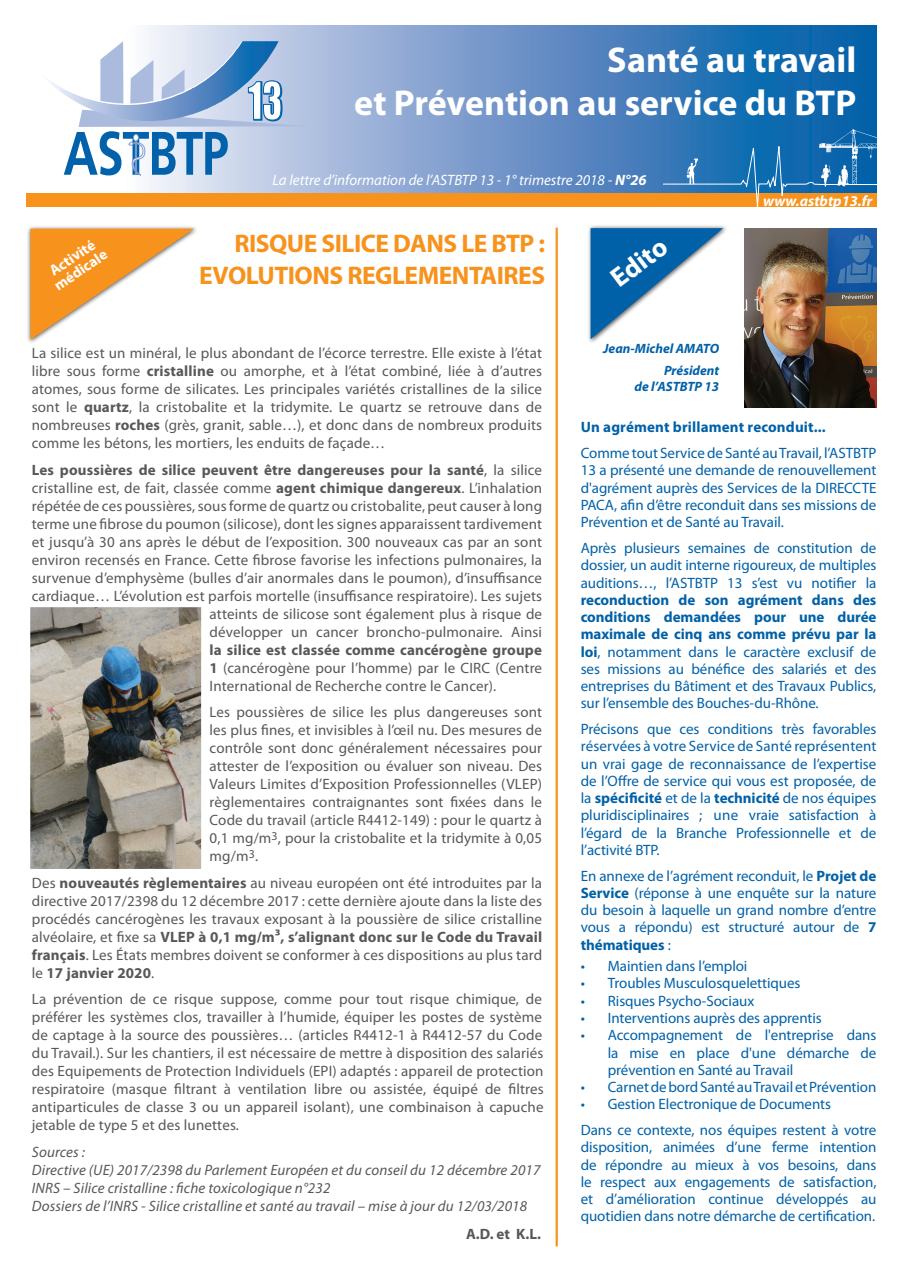
<style>
.page{position:relative;width:902px;height:1272px;background:#fff}
.page>*{position:absolute;margin:0;border:0;box-sizing:border-box;transform-origin:0 0}
.t1{font:700 36px/43.2px "Myriad Pro";color:#fff;text-align:right}
.t2{font:700 27px "Myriad Pro";color:#fff}
.t3{font:700 25.5px/31.5px "Myriad Pro";letter-spacing:-.02em;color:#f7931d;text-align:right}
.t4{font:15px/18px "Myriad Pro";letter-spacing:.01em;color:#57585a;text-align:justify}
.t5{font:15px/17.2px "Myriad Pro";letter-spacing:-.005em;color:#0161a8;text-align:justify}
.t6{font:italic 15px/18px "Myriad Pro";letter-spacing:.01em;color:#57585a}
.t7{font:italic 15px "Myriad Pro";color:#fff}
.t8{font:700 15px "Myriad Pro";letter-spacing:.01em;color:#0161a8}
.t9{font:700 15px/15px "Myriad Pro";color:#fff;text-align:center}
.t10{font:italic 700 15px "Myriad Pro";color:#fff}
.t11{font:700 15px "Myriad Pro";color:#57585a}
.t12{font:italic 700 13.5px/22.5px "Myriad Pro";color:#0161a8;text-align:right}
.s1{font-weight:700}
</style>
<div class="page">
<svg style="left:139px;top:26px;width:737px;height:167px;background:#6592c6"></svg>
<div style="left:26px;top:193px;width:850px;height:14px;background:#f7931d"></div>
<svg style="left:48px;top:41px;width:260px;height:134px"></svg>
<svg style="left:663px;top:115px;width:141px;height:8px"></svg>
<svg style="left:663px;top:129px;width:214px;height:78px"></svg>
<img style="left:744px;top:229px;width:132px;height:178px">
<hr style="left:555px;top:228px;width:2px;height:1018px;background:#f7931d">
<div style="left:586px;top:224px;width:142px;height:120px;background:#231f20;opacity:.75"></div>
<svg style="left:590px;top:228px;width:133px;height:111px"></svg>
<div style="left:27px;top:225px;width:172px;height:120px;background:#231f20;opacity:.75"></div>
<svg style="left:30px;top:229px;width:164px;height:111px"></svg>
<img style="left:30px;top:607px;width:171px;height:261px">
<h1 class="t1" style="left:354px;top:37px;width:503px">Santé au travail<br>et Prévention au service du BTP</h1>
<p class="t9" style="left:43px;top:268px;width:62px;rotate:-34deg">Activité médicale</p>
<p class="t7" style="left:272px;top:171px;width:376px">La lettre d’information de l’ASTBTP 13 - 1° trimestre 2018 - <span class="s1">N°26</span></p>
<h3 class="t3" style="left:199px;top:227px;width:347px">RISQUE SILICE DANS LE BTP :<br>EVOLUTIONS REGLEMENTAIRES</h3>
<h2 class="t2" style="left:603px;top:267px;width:65px;rotate:-37deg">Edito</h2>
<p class="t10" style="left:763px;top:191px;width:111px">www.astbtp13.fr</p>
<p class="t4" style="left:32px;top:344px;width:512px">La silice est un minéral, le plus abondant de l’écorce terrestre. Elle existe à l’état libre sous forme <span class="s1">cristalline</span> ou amorphe, et à l’état combiné, liée à d’autres atomes, sous forme de silicates. Les principales variétés cristallines de la silice sont le <span class="s1">quartz</span>, la cristobalite et la tridymite. Le quartz se retrouve dans de nombreuses <span class="s1">roches</span> (grès, granit, sable…), et donc dans de nombreux produits comme les bétons, les mortiers, les enduits de façade…</p>
<p class="t4" style="left:32px;top:460px;width:512px;text-align:right"><span class="s1">Les poussières de silice peuvent être dangereuses pour la santé</span>, la silice cristalline est, de fait, classée comme <span class="s1">agent chimique dangereux</span>. L’inhalation répétée de ces poussières, sous forme de quartz ou cristobalite, peut causer à long terme une fibrose du poumon (silicose), dont les signes apparaissent tardivement et jusqu’à 30 ans après le début de l’exposition. 300 nouveaux cas par an sont environ recensés en France. Cette fibrose favorise les infections pulmonaires, la survenue d’emphysème (bulles d’air anormales dans le poumon), d’insuffisance cardiaque… L’évolution est parfois mortelle (insuffisance respiratoire). Les sujets atteints de silicose sont également plus à risque de<br>développer un cancer broncho-pulmonaire. Ainsi</p>
<p class="t4" style="left:209px;top:640px;width:334px"><span class="s1">la silice est classée comme cancérogène groupe 1</span> (cancérogène pour l’homme) par le CIRC (Centre International de Recherche contre le Cancer).</p>
<p class="t4" style="left:209px;top:703px;width:334px">Les poussières de silice les plus dangereuses sont les plus fines, et invisibles à l’œil nu. Des mesures de contrôle sont donc généralement nécessaires pour attester de l’exposition ou évaluer son niveau. Des Valeurs Limites d’Exposition Professionnelles (VLEP) règlementaires contraignantes sont fixées dans le Code du travail (article R4412-149) : pour le quartz à 0,1 mg/m<sup>3</sup>, pour la cristobalite et la tridymite à 0,05 mg/m<sup>3</sup>.</p>
<p class="t4" style="left:32px;top:873px;width:512px">Des <span class="s1">nouveautés règlementaires</span> au niveau européen ont été introduites par la directive 2017/2398 du 12 décembre 2017 : cette dernière ajoute dans la liste des procédés cancérogènes les travaux exposant à la poussière de silice cristalline alvéolaire, et fixe sa <span class="s1">VLEP à 0,1 mg/m³, s’alignant donc sur le Code du Travail français</span>. Les États membres doivent se conformer à ces dispositions au plus tard le <span class="s1">17 janvier 2020</span>.</p>
<p class="t4" style="left:32px;top:990px;width:513px">La prévention de ce risque suppose, comme pour tout risque chimique, de préférer les systèmes clos, travailler à l’humide, équiper les postes de système de captage à la source des poussières… (articles R4412-1 à R4412-57 du Code du Travail.). Sur les chantiers, il est nécessaire de mettre à disposition des salariés des Equipements de Protection Individuels (EPI) adaptés : appareil de protection respiratoire (masque filtrant à ventilation libre ou assistée, équipé de filtres antiparticules de classe 3 ou un appareil isolant), une combinaison à capuche jetable de type 5 et des lunettes.</p>
<p class="t6" style="left:32px;top:1142px;width:510px">Sources :<br>Directive (UE) 2017/2398 du Parlement Européen et du conseil du 12 décembre 2017<br>INRS – Silice cristalline : fiche toxicologique n°232<br>Dossiers de l’INRS - Silice cristalline et santé au travail – mise à jour du 12/03/2018</p>
<p class="t11" style="left:466px;top:1224px;width:76px">A.D. et K.L.</p>
<p class="t12" style="left:603px;top:336px;width:117px">Jean-Michel AMATO<br>Président</p>
<p class="t12" style="left:634px;top:375px;width:86px">de l’ASTBTP 13</p>
<p class="t8" style="left:580px;top:417px;width:246px">Un agrément brillament reconduit...</p>
<p class="t5" style="left:580px;top:444px;width:297px">Comme tout Service de Santé au Travail, l’ASTBTP 13 a présenté une demande de renouvellement d'agrément auprès des Services de la DIRECCTE PACA, afin d’être reconduit dans ses missions de Prévention et de Santé au Travail.</p>
<p class="t5" style="left:580px;top:539px;width:297px">Après plusieurs semaines de constitution de dossier, un audit interne rigoureux, de multiples auditions…, l’ASTBTP 13 s’est vu notifier la</p>
<p class="t5" style="left:580px;top:591px;width:297px"><span class="s1">reconduction de son agrément dans des conditions demandées pour une durée maximale de cinq ans comme prévu par la loi</span>, notamment dans le caractère exclusif de ses missions au bénéfice des salariés et des entreprises du Bâtiment et des Travaux Publics, sur l’ensemble des Bouches-du-Rhône.</p>
<p class="t5" style="left:580px;top:720px;width:297px">Précisons que ces conditions très favorables réservées à votre Service de Santé représentent un vrai gage de reconnaissance de l’expertise de l’Offre de service qui vous est proposée, de la <span class="s1">spécificité</span> et de la <span class="s1">technicité</span> de nos équipes pluridisciplinaires ; une vraie satisfaction à l’égard de la Branche Professionnelle et de l’activité BTP.</p>
<p class="t5" style="left:580px;top:866px;width:297px">En annexe de l’agrément reconduit, le <span class="s1">Projet de Service</span> (réponse à une enquête sur la nature du besoin à laquelle un grand nombre d’entre vous a répondu) est structuré autour de <span class="s1">7 thématiques</span> :</p>
<p class="t5" style="left:580px;top:957px;width:168px">• Maintien dans l’emploi</p>
<p class="t5" style="left:580px;top:974px;width:221px">• Troubles Musculosquelettiques</p>
<p class="t5" style="left:580px;top:991px;width:175px">• Risques Psycho-Sociaux</p>
<p class="t5" style="left:580px;top:1009px;width:242px">• Interventions auprès des apprentis</p>
<p class="t5" style="left:607px;top:1026px;width:270px;text-indent:-27px">• Accompagnement de l'entreprise dans la mise en place d'une démarche de prévention en Santé au Travail</p>
<p class="t5" style="left:580px;top:1078px;width:297px">• Carnet de bord Santé au Travail et Prévention</p>
<p class="t5" style="left:580px;top:1091px;width:297px;line-height:25.8px">• Gestion Electronique de Documents<br>Dans ce contexte, nos équipes restent à votre</p>
<p class="t5" style="left:580px;top:1138px;width:297px">disposition, animées d’une ferme intention de répondre au mieux à vos besoins, dans le respect aux engagements de satisfaction, et d’amélioration continue développés au quotidien dans notre démarche de certification.</p>
</div>
